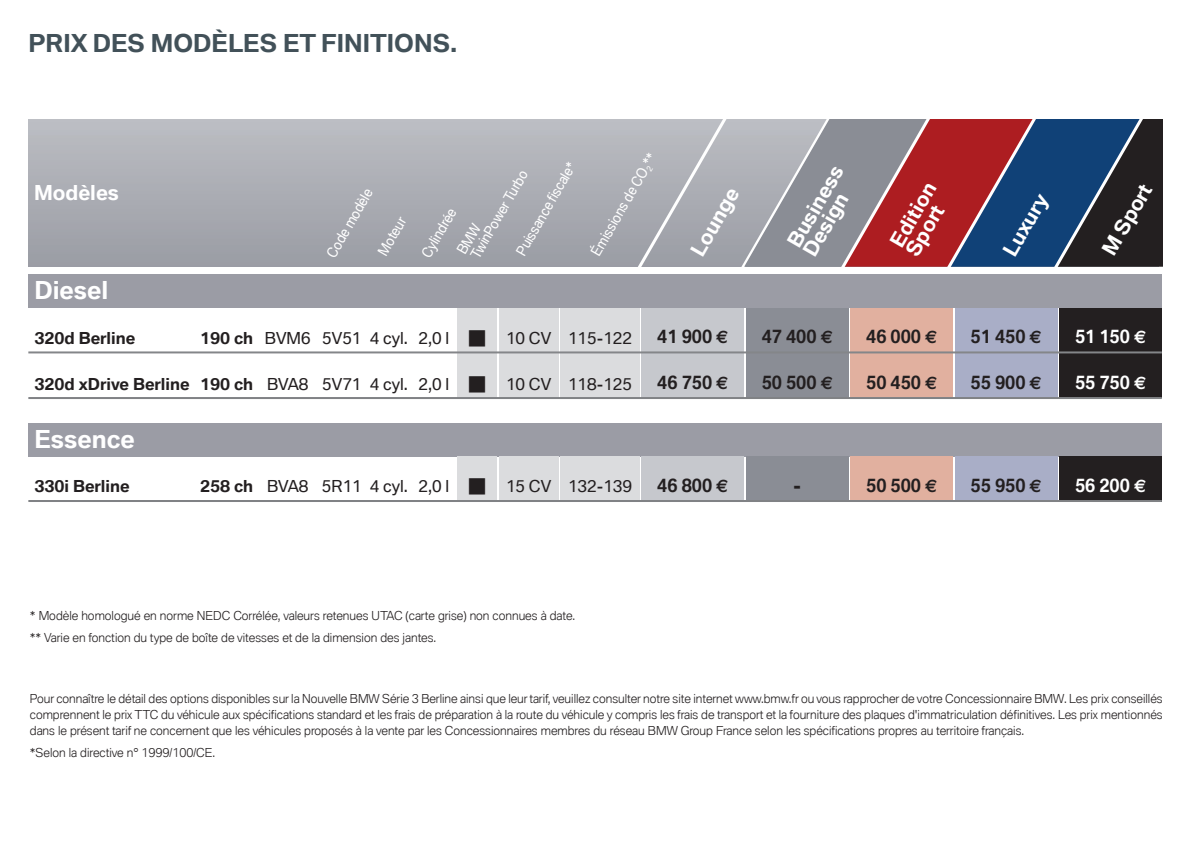
<style>
.page{position:relative;width:1191px;height:851px;background:#fff}
.page>*{position:absolute;margin:0;border:0;box-sizing:border-box;transform-origin:0 0}
.t1{font:700 24px "BMW Type Global Pro";color:#425159}
.t2{font:700 24px "BMW Type Global Pro";color:#fff}
.t3{font:700 20px/18px "BMW Type Global Pro";color:#fff}
.t4{font:700 18px "BMW Type Global Pro";color:#231f20;scale:.9 1}
.t5{font:700 18px "BMW Type Global Pro";color:#fff;scale:.9 1}
.t6{font:16px "BMW Type Global Pro";color:#231f20}
.t7{font:700 16px "BMW Type Global Pro";color:#231f20}
.t8{font:14px/14px "BMW Type Global Pro";color:#fff;scale:.9 1}
.t9{font:300 12px/16px "BMW Type Global Pro";color:#231f20;text-align:justify}
.s1{font-weight:700}
.s2{font-family:"Euro Sans"}
.s3{font-weight:400}
</style>
<div class="page">
<div style="left:28px;top:119px;width:1130px;height:148px;background:linear-gradient(to bottom,#bcbec3,#9b9da4)"></div>
<svg style="left:629px;top:119px;width:533px;height:163px;background:#806f7e"></svg>
<div style="left:28px;top:274px;width:1133px;height:34px;background:#9b9ca5"></div>
<div style="left:457px;top:308px;width:40px;height:44px;background:#dbdcde"></div>
<div style="left:499px;top:308px;width:59px;height:44px;background:#dbdcde"></div>
<div style="left:560px;top:308px;width:79px;height:44px;background:#dbdcde"></div>
<div style="left:641px;top:308px;width:103px;height:44px;background:#c6c8cd"></div>
<div style="left:746px;top:308px;width:102px;height:44px;background:#8a8d95"></div>
<div style="left:850px;top:308px;width:103px;height:44px;background:#e1b09f"></div>
<div style="left:955px;top:308px;width:102px;height:44px;background:#a9aec7"></div>
<div style="left:1059px;top:308px;width:102px;height:44px;background:#231f20"></div>
<div style="left:457px;top:352px;width:40px;height:46px;background:#dbdcde"></div>
<div style="left:499px;top:352px;width:59px;height:46px;background:#dbdcde"></div>
<div style="left:560px;top:352px;width:79px;height:46px;background:#dbdcde"></div>
<div style="left:641px;top:352px;width:103px;height:46px;background:#c6c8cd"></div>
<div style="left:746px;top:352px;width:102px;height:46px;background:#8a8d95"></div>
<div style="left:850px;top:352px;width:103px;height:46px;background:#e1b09f"></div>
<div style="left:955px;top:352px;width:102px;height:46px;background:#a9aec7"></div>
<div style="left:1059px;top:352px;width:102px;height:46px;background:#231f20"></div>
<div style="left:28px;top:423px;width:1133px;height:33px;background:#9b9ca5"></div>
<div style="left:457px;top:456px;width:40px;height:46px;background:#dbdcde"></div>
<div style="left:499px;top:456px;width:59px;height:46px;background:#dbdcde"></div>
<div style="left:560px;top:456px;width:79px;height:46px;background:#dbdcde"></div>
<div style="left:641px;top:456px;width:103px;height:46px;background:#c6c8cd"></div>
<div style="left:746px;top:456px;width:102px;height:46px;background:#8a8d95"></div>
<div style="left:850px;top:456px;width:103px;height:46px;background:#e1b09f"></div>
<div style="left:955px;top:456px;width:102px;height:46px;background:#a9aec7"></div>
<div style="left:1059px;top:456px;width:102px;height:46px;background:#231f20"></div>
<hr style="left:28px;top:351px;width:1133px;height:2px;background:#848689">
<hr style="left:28px;top:397px;width:1133px;height:2px;background:#808285">
<hr style="left:28px;top:500px;width:1133px;height:2px;background:#808285">
<h1 class="t1" style="left:28px;top:28px;width:430px">PRIX DES MODèLES ET FINITIONS.</h1>
<p class="t8" style="left:588px;top:250px;width:130px;rotate:-60deg">Émissions de CO<sub>2</sub>**</p>
<p class="t8" style="left:513px;top:250px;width:118px;rotate:-60deg">Puissance fiscale*</p>
<p class="t8" style="left:454px;top:249px;width:115px;rotate:-60deg">BMW<br>TwinPower Turbo</p>
<h2 class="t3" style="left:34px;top:183px;width:86px">Modèles</h2>
<h2 class="t3" style="left:688px;top:249px;width:77px;rotate:-60deg">Lounge</h2>
<p class="t8" style="left:324px;top:253px;width:87px;rotate:-60deg">Code modèle</p>
<p class="t8" style="left:375px;top:250px;width:48px;rotate:-60deg">Moteur</p>
<p class="t8" style="left:419px;top:253px;width:62px;rotate:-60deg">Cylindrée</p>
<h2 class="t3" style="left:785px;top:241px;width:92px;rotate:-60deg">Business<br>Design</h2>
<h2 class="t3" style="left:887px;top:241px;width:72px;rotate:-60deg">Edition<br>Sport</h2>
<h2 class="t3" style="left:1000px;top:250px;width:70px;rotate:-60deg">Luxury</h2>
<h2 class="t3" style="left:1099px;top:249px;width:80px;rotate:-60deg">M Sport</h2>
<h1 class="t2" style="left:34px;top:275px;width:76px">Diesel</h1>
<h3 class="t7" style="left:34px;top:328px;width:102px">320d Berline</h3>
<h3 class="t6" style="left:200px;top:328px;width:286px"><span class="s1">190 ch</span> BVM6 5V51 4 cyl. 2,0 l █</h3>
<h3 class="t6" style="left:506px;top:328px;width:128px">10 CV 115-122</h3>
<h3 class="t4" style="left:657px;top:326px;width:81px">41 900 <span class="s2">€</span></h3>
<h3 class="t4" style="left:761px;top:326px;width:81px">47 400 <span class="s2">€</span></h3>
<h3 class="t4" style="left:866px;top:326px;width:81px">46 000 <span class="s2">€</span></h3>
<h3 class="t4" style="left:970px;top:326px;width:81px">51 450 <span class="s2">€</span></h3>
<h3 class="t5" style="left:1075px;top:326px;width:81px">51 150 <span class="s2">€</span></h3>
<h3 class="t7" style="left:34px;top:374px;width:452px">320d xDrive Berline 190 ch <span class="s3">BVA8 5V71 4 cyl. 2,0 l █</span></h3>
<h3 class="t6" style="left:506px;top:374px;width:128px">10 CV 118-125</h3>
<h3 class="t4" style="left:657px;top:371px;width:81px">46 750 <span class="s2">€</span></h3>
<h3 class="t4" style="left:761px;top:371px;width:81px">50 500 <span class="s2">€</span></h3>
<h3 class="t4" style="left:866px;top:371px;width:81px">50 450 <span class="s2">€</span></h3>
<h3 class="t4" style="left:970px;top:371px;width:81px">55 900 <span class="s2">€</span></h3>
<h3 class="t5" style="left:1075px;top:371px;width:81px">55 750 <span class="s2">€</span></h3>
<h1 class="t2" style="left:34px;top:424px;width:102px">Essence</h1>
<h3 class="t7" style="left:34px;top:476px;width:97px">330i Berline</h3>
<h3 class="t6" style="left:200px;top:476px;width:286px"><span class="s1">258 ch</span> BVA8 5R11 4 cyl. 2,0 l █</h3>
<h3 class="t6" style="left:506px;top:476px;width:128px">15 CV 132-139</h3>
<h3 class="t4" style="left:657px;top:474px;width:81px">46 800 <span class="s2">€</span></h3>
<h3 class="t4" style="left:793px;top:474px;width:10px">-</h3>
<h3 class="t4" style="left:866px;top:474px;width:81px">50 500 <span class="s2">€</span></h3>
<h3 class="t4" style="left:970px;top:474px;width:81px">55 950 <span class="s2">€</span></h3>
<h3 class="t5" style="left:1075px;top:474px;width:81px">56 200 <span class="s2">€</span></h3>
<p class="t9" style="left:30px;top:604px;width:547px;line-height:22px">* Modèle homologué en norme NEDC Corrélée, valeurs retenues UTAC (carte grise) non connues à date. ** Varie en fonction du type de boîte de vitesses et de la dimension des jantes.</p>
<p class="t9" style="left:30px;top:690px;width:1134px">Pour connaître le détail des options disponibles sur la Nouvelle BMW Série 3 Berline ainsi que leur tarif, veuillez consulter notre site internet www.bmw.fr ou vous rapprocher de votre Concessionnaire BMW. Les prix conseillés comprennent le prix TTC du véhicule aux spécifications standard et les frais de préparation à la route du véhicule y compris les frais de transport et la fourniture des plaques d'immatriculation définitives. Les prix mentionnés dans le présent tarif ne concernent que les véhicules proposés à la vente par les Concessionnaires membres du réseau BMW Group France selon les spécifications propres au territoire français.</p>
<p class="t9" style="left:30px;top:744px;width:187px">*Selon la directive n° 1999/100/CE.</p>
</div>
